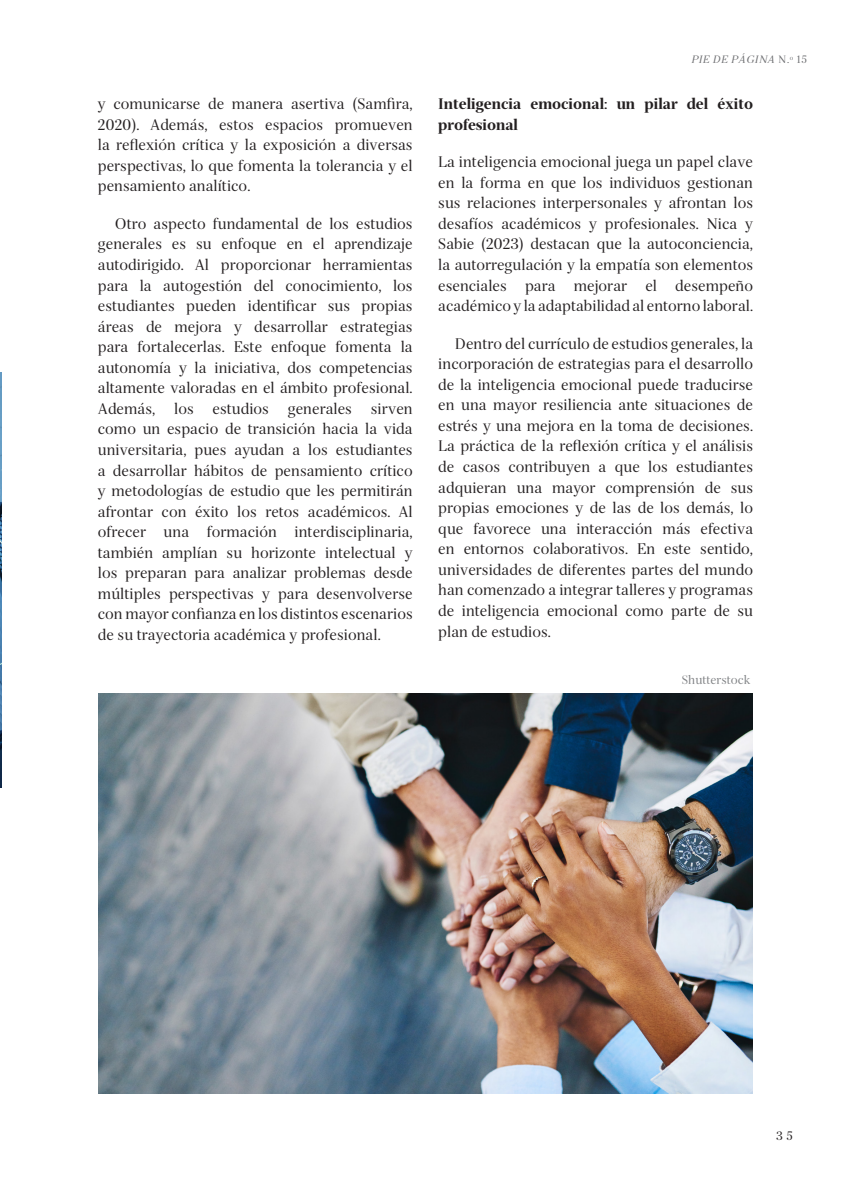
<style>
.page{position:relative;width:851px;height:1191px;background:#fff}
.page>*{position:absolute;margin:0;border:0;box-sizing:border-box;transform-origin:0 0}
.PARRAFO_EDITORIAL{font:15px/20.5px "Serif 72 Beta";color:#231f20;text-align:justify}
.PARRAFO_EDITORIAL-2{font:900 15px/20.5px "Serif 72 Beta";color:#231f20}
.PARRAFO_EDITORIAL-3{font:12px "Serif 72 Beta";color:#808285}
.t1{font:12px "Serif 72 Beta";color:#231f20}
.t2{font:italic 10.5px "Serif 72 Beta";letter-spacing:.06em;color:#6c6d70}
.s1{font-style:normal}
</style>
<div class="page">
<img style="left:0;top:372px;width:1px;height:415px">
<img style="left:99px;top:693px;width:653px;height:400px">
<p class="PARRAFO_EDITORIAL" style="left:98px;top:94px;width:316px">y comunicarse de manera asertiva (Samfira, 2020). Además, estos espacios promueven la reflexión crítica y la exposición a diversas perspectivas, lo que fomenta la tolerancia y el pensamiento analítico.</p>
<p class="PARRAFO_EDITORIAL" style="left:98px;top:213px;width:316px;text-indent:17px">Otro aspecto fundamental de los estudios generales es su enfoque en el aprendizaje autodirigido. Al proporcionar herramientas para la autogestión del conocimiento, los estudiantes pueden identificar sus propias áreas de mejora y desarrollar estrategias para fortalecerlas. Este enfoque fomenta la autonomía y la iniciativa, dos competencias altamente valoradas en el ámbito profesional.<br>Además,</p>
<p class="PARRAFO_EDITORIAL" style="left:174px;top:398px;width:21px">los</p>
<p class="PARRAFO_EDITORIAL" style="left:212px;top:398px;width:58px">estudios</p>
<p class="PARRAFO_EDITORIAL" style="left:288px;top:398px;width:66px">generales</p>
<p class="PARRAFO_EDITORIAL" style="left:98px;top:398px;width:316px;text-indent:273px">sirven como un espacio de transición hacia la vida universitaria, pues ayudan a los estudiantes a desarrollar hábitos de pensamiento crítico y metodologías de estudio que les permitirán afrontar con éxito los retos académicos. Al ofrecer una formación interdisciplinaria, también amplían su horizonte intelectual y los preparan para analizar problemas desde múltiples perspectivas y para desenvolverse con mayor confianza en los distintos escenarios de su trayectoria académica y profesional.</p>
<p class="t2" style="left:691px;top:53px;width:117px">PIE DE PÁGINA <span class="s1">N.</span><sup>o</sup> <span class="s1">15</span></p>
<p class="PARRAFO_EDITORIAL-2" style="left:438px;top:94px;width:316px">Inteligencia emocional: un pilar del éxito profesional</p>
<p class="PARRAFO_EDITORIAL" style="left:438px;top:152px;width:316px">La inteligencia emocional juega un papel clave en la forma en que los individuos gestionan sus relaciones interpersonales y afrontan los desafíos académicos y profesionales. Nica y Sabie (2023) destacan que la autoconciencia, la autorregulación y la empatía son elementos esenciales para mejorar el desempeño académico y la adaptabilidad al entorno laboral.</p>
<p class="PARRAFO_EDITORIAL" style="left:438px;top:333px;width:316px;text-indent:17px">Dentro del currículo de estudios generales, la incorporación de estrategias para el desarrollo de la inteligencia emocional puede traducirse en una mayor resiliencia ante situaciones de estrés y una mejora en la toma de decisiones.<br>La práctica de la reflexión crítica y el análisis de casos contribuyen a que los estudiantes adquieran una mayor comprensión de sus propias emociones y de las de los demás, lo que favorece una interacción más efectiva en entornos colaborativos. En este sentido, universidades de diferentes partes del mundo han comenzado a integrar talleres y programas de inteligencia emocional como parte de su plan de estudios.</p>
<p class="PARRAFO_EDITORIAL-3" style="left:681px;top:672px;width:70px">Shutterstock</p>
<p class="t1" style="left:776px;top:1129px;width:18px">3 5</p>
</div>
